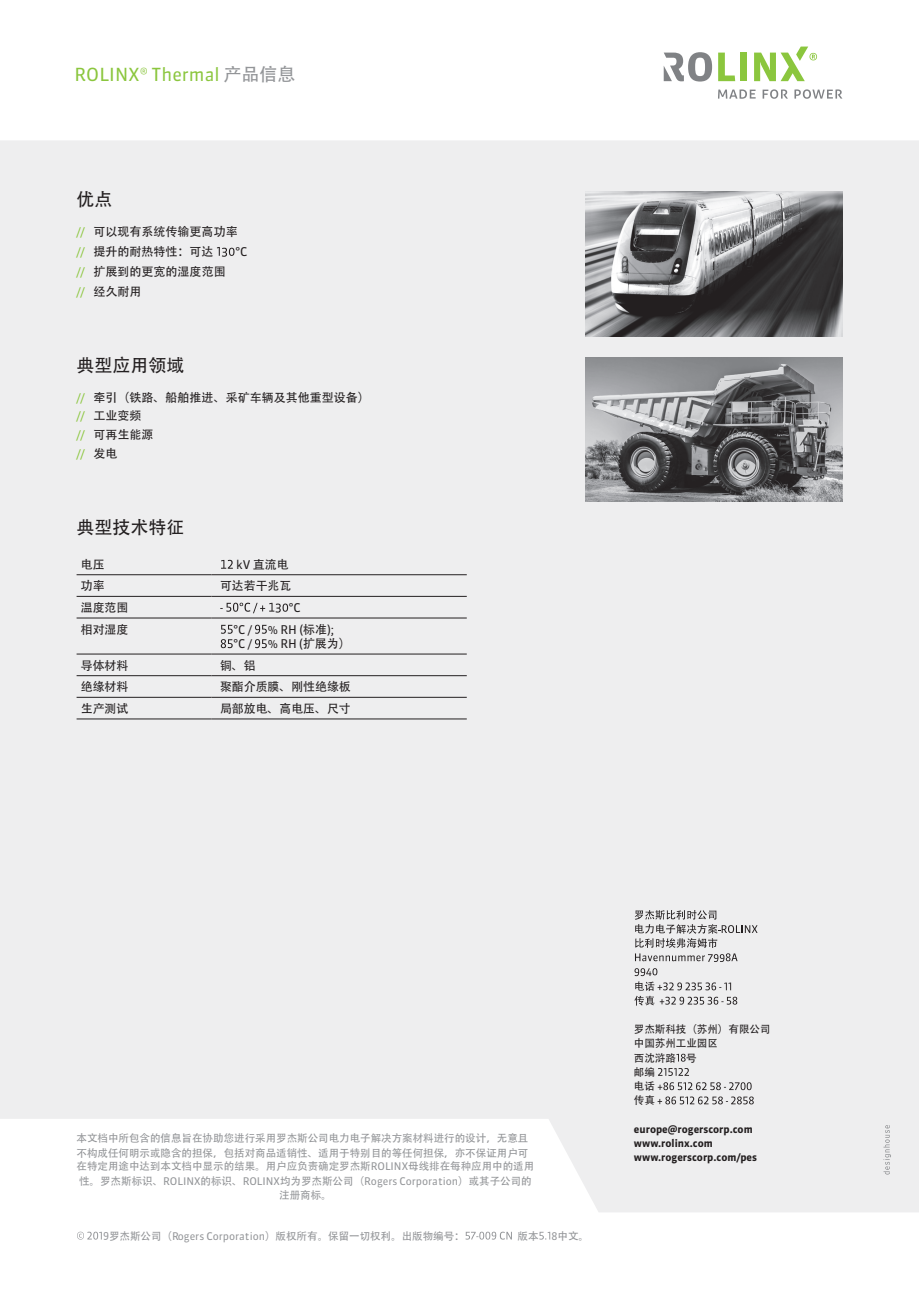
<style>
.page{position:relative;width:919px;height:1289px;background:#fff}
.page>*{position:absolute;margin:0;border:0;box-sizing:border-box;transform-origin:0 0}
.t1{font:18px "Sanuk OT";color:#8bc63e}
.t2{font:18px "Adobe Heiti Std";color:#231f20}
.t3{font:12px/18.6px "Adobe Heiti Std";color:#231f20}
.t4{font:12px "Sanuk OT";color:#231f20}
.t5{font:12px "Sanuk OT";color:#8bc63e}
.t6{font:10.5px/14.1px "Adobe Heiti Std";color:#939598}
.t7{font:700 10.5px/14.2px "Sanuk OT";color:#231f20}
.t8{font:10.5px "Sanuk OT";color:#939598}
.t9{font:10.5px/14.2px "Adobe Heiti Std";color:#231f20}
.s1{font-family:"Adobe Heiti Std";color:#939598}
.s2{font-family:"Sanuk OT";color:#8bc63e}
.s3{font-family:"Adobe Heiti Std";color:#231f20}
.s4{font-family:"Sanuk OT"}
.s5{font-family:"Adobe Heiti Std"}
</style>
<div class="page">
<svg style="left:718px;top:89px;width:37px;height:10px"></svg>
<svg style="left:762px;top:89px;width:25px;height:10px"></svg>
<svg style="left:794px;top:89px;width:48px;height:10px"></svg>
<svg style="left:718px;top:53px;width:17px;height:28px"></svg>
<div style="left:739px;top:53px;width:7px;height:28px;background:#8bc63e"></div>
<svg style="left:663px;top:52px;width:49px;height:30px"></svg>
<svg style="left:754px;top:47px;width:63px;height:34px"></svg>
<div style="left:0;top:140px;width:918px;height:1072px;background:#eeeeef"></div>
<img style="left:585px;top:357px;width:257px;height:145px">
<img style="left:585px;top:191px;width:257px;height:145px">
<svg style="left:217px;top:247px;width:17px;height:10px"></svg>
<hr style="left:77px;top:574px;width:134px;height:1px;background:#231f20">
<hr style="left:211px;top:574px;width:255px;height:1px;background:#231f20">
<hr style="left:77px;top:596px;width:134px;height:1px;background:#231f20">
<hr style="left:211px;top:596px;width:255px;height:1px;background:#231f20">
<hr style="left:77px;top:617px;width:134px;height:1px;background:#231f20">
<hr style="left:211px;top:617px;width:255px;height:1px;background:#231f20">
<hr style="left:77px;top:653px;width:134px;height:1px;background:#231f20">
<hr style="left:211px;top:653px;width:255px;height:1px;background:#231f20">
<hr style="left:77px;top:675px;width:134px;height:1px;background:#231f20">
<hr style="left:211px;top:675px;width:255px;height:1px;background:#231f20">
<hr style="left:77px;top:697px;width:134px;height:1px;background:#231f20">
<hr style="left:211px;top:697px;width:255px;height:1px;background:#231f20">
<hr style="left:77px;top:718px;width:134px;height:1px;background:#231f20">
<hr style="left:211px;top:718px;width:255px;height:1px;background:#231f20">
<svg style="left:221px;top:560px;width:12px;height:8px"></svg>
<svg style="left:220px;top:602px;width:68px;height:11px"></svg>
<svg style="left:221px;top:625px;width:12px;height:8px"></svg>
<svg style="left:255px;top:624px;width:12px;height:9px"></svg>
<svg style="left:221px;top:639px;width:12px;height:9px"></svg>
<svg style="left:255px;top:639px;width:12px;height:9px"></svg>
<svg style="left:883px;top:1125px;width:7px;height:49px"></svg>
<svg style="left:676px;top:1053px;width:9px;height:8px"></svg>
<svg style="left:658px;top:1067px;width:31px;height:8px"></svg>
<svg style="left:657px;top:1082px;width:94px;height:8px"></svg>
<svg style="left:657px;top:1096px;width:96px;height:8px"></svg>
<svg style="left:77px;top:1231px;width:25px;height:8px"></svg>
<svg style="left:465px;top:1231px;width:47px;height:8px"></svg>
<svg style="left:539px;top:1231px;width:11px;height:8px"></svg>
<svg style="left:634px;top:910px;width:123px;height:52px;background:#cbcacb"></svg>
<svg style="left:634px;top:968px;width:103px;height:37px;background:#d3d2d3"></svg>
<h1 class="t1" style="left:74px;top:63px;width:222px">ROLINX® Thermal <span class="s1">产品信息</span></h1>
<h1 class="t2" style="left:77px;top:188px;width:37px">优点</h1>
<p class="t3" style="left:77px;top:222px;width:163px;line-height:20px"><span class="s2">//</span> 可以现有系统传输更高功率<span class="s2">//</span> 提升的耐热特性：可达</p>
<p class="t4" style="left:235px;top:244px;width:13px">°C</p>
<p class="t3" style="left:77px;top:262px;width:151px;line-height:20.1px"><span class="s2">//</span> 扩展到的更宽的湿度范围<span class="s2">//</span> 经久耐用</p>
<h1 class="t2" style="left:77px;top:354px;width:109px">典型应用领域</h1>
<p class="t3" style="left:77px;top:388px;width:295px"><span class="s2">//</span> 牵引（铁路、船舶推进、采矿车辆及其他重型设备）<span class="s2">//</span> 工业变频<br><span class="s2">//</span> 可再生能源</p>
<p class="t5" style="left:77px;top:446px;width:43px">// <span class="s3">发电</span></p>
<h1 class="t2" style="left:77px;top:516px;width:109px">典型技术特征</h1>
<p class="t3" style="left:81px;top:555px;width:25px">电压</p>
<p class="t3" style="left:236px;top:555px;width:54px"><span class="s4">kV</span> 直流电</p>
<p class="t3" style="left:81px;top:577px;width:25px">功率</p>
<p class="t3" style="left:220px;top:577px;width:73px">可达若干兆瓦</p>
<p class="t3" style="left:81px;top:598px;width:49px">温度范围</p>
<p class="t4" style="left:289px;top:600px;width:13px">°C</p>
<p class="t3" style="left:81px;top:620px;width:49px">相对湿度</p>
<p class="t4" style="left:233px;top:622px;width:20px">°C /</p>
<p class="t4" style="left:268px;top:622px;width:68px">% RH <span class="s5">(标准)</span>;</p>
<p class="t4" style="left:233px;top:636px;width:20px">°C /</p>
<p class="t3" style="left:268px;top:634px;width:84px"><span class="s4">% RH</span> (扩展为）</p>
<p class="t3" style="left:81px;top:656px;width:49px">导体材料</p>
<p class="t3" style="left:220px;top:656px;width:37px">铜、铝</p>
<p class="t3" style="left:81px;top:678px;width:49px">绝缘材料</p>
<p class="t3" style="left:220px;top:678px;width:132px">聚酯介质膜、刚性绝缘板</p>
<p class="t3" style="left:81px;top:699px;width:49px">生产测试</p>
<p class="t3" style="left:220px;top:699px;width:132px">局部放电、高电压、尺寸</p>
<p class="t6" style="left:77px;top:1131px;width:459px">本文档中所包含的信息旨在协助您进行采用罗杰斯公司电力电子解决方案材料进行的设计，无意且不构成任何明示或隐含的担保，包括对商品适销性、适用于特别目的等任何担保，亦不保证用户可在特定用途中达到本文档中显示的结果。用户应负责确定罗杰斯<span class="s4">ROLINX</span>母线排在每种应用中的适用</p>
<p class="t8" style="left:79px;top:1174px;width:454px"><span class="s5">性。罗杰斯标识、</span>ROLINX<span class="s5">的标识、</span>ROLINX<span class="s5">均为罗杰斯公司（</span>Rogers Corporation<span class="s5">）或其子公司的</span></p>
<p class="t6" style="left:279px;top:1188px;width:54px">注册商标。</p>
<p class="t6" style="left:103px;top:1228px;width:363px"><span class="s4">9</span>罗杰斯公司（<span class="s4">Rogers Corporation</span>）版权所有。保留一切权利。出版物编号：</p>
<p class="t6" style="left:517px;top:1228px;width:73px">版本 <span class="s4">8</span>中文。</p>
<p class="t9" style="left:634px;top:1022px;width:138px">罗杰斯科技（苏州）有限公司中国苏州工业园区<br>西沈浒路 号<br>邮编<br>电话<br>传真</p>
<p class="t7" style="left:634px;top:1121px;width:125px">europe@rogerscorp.com www.rolinx.com www.rogerscorp.com/pes</p>
</div>
